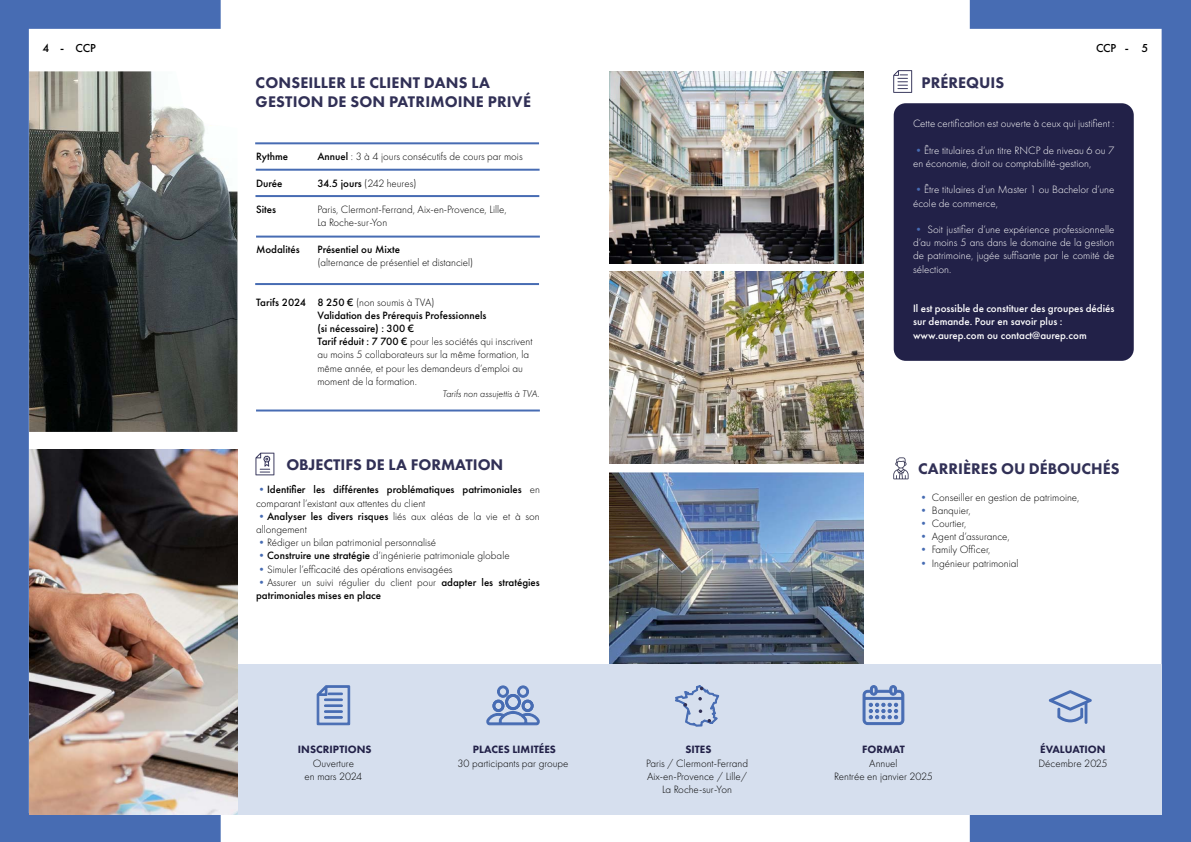
<style>
.page{position:relative;width:1191px;height:842px;background:#fff}
.page>*{position:absolute;margin:0;border:0;box-sizing:border-box;transform-origin:0 0}
.t1{font:800 16px "Futura PT";color:#313056}
.t2{font:500 12px "Futura PT";letter-spacing:-.01em;color:#000}
.t3{font:300 11px/13.2px "Futura PT";color:#000;text-align:center}
.t4{font:300 11px/13.2px "Futura PT";color:#fff}
.t5{font:500 11px/13.2px "Futura PT";color:#000}
.t6{font:500 11px/13.2px "Futura PT";color:#fff}
.t7{font:800 11px "Futura PT";color:#222148}
.t8{font:italic 300 10px "Futura PT";color:#000}
.s1{font-weight:500}
.s2{font-weight:300;color:#476cb3}
.s3{font-weight:300}
.s4{color:#476cb3}
</style>
<div class="page">
<svg style="left:0;top:0;width:221px;height:842px;fill:#476cb3"></svg>
<svg style="left:969px;top:0;width:222px;height:842px"></svg>
<div style="left:237px;top:664px;width:925px;height:150px;background:#d6dfee"></div>
<div style="left:893px;top:103px;width:240px;height:258px;background:#222148;border-radius:12px"></div>
<svg style="left:893px;top:70px;width:19px;height:23px"></svg>
<svg style="left:1048px;top:690px;width:43px;height:34px"></svg>
<svg style="left:862px;top:685px;width:43px;height:41px"></svg>
<svg style="left:486px;top:686px;width:53px;height:39px"></svg>
<svg style="left:316px;top:685px;width:34px;height:40px"></svg>
<hr style="left:256px;top:169px;width:283px;height:2px;background:#476cb3">
<hr style="left:255px;top:195px;width:284px;height:2px;background:#476cb3">
<hr style="left:256px;top:236px;width:284px;height:2px;background:#476cb3">
<hr style="left:255px;top:283px;width:284px;height:2px;background:#476cb3">
<hr style="left:256px;top:409px;width:284px;height:2px;background:#476cb3">
<svg style="left:893px;top:457px;width:15px;height:22px"></svg>
<svg style="left:255px;top:453px;width:19px;height:22px"></svg>
<svg style="left:675px;top:685px;width:44px;height:42px"></svg>
<img style="left:29px;top:449px;width:208px;height:365px">
<hr style="left:255px;top:142px;width:284px;height:2px;background:#476cb3">
<img style="left:609px;top:472px;width:254px;height:192px">
<img style="left:609px;top:71px;width:254px;height:192px">
<img style="left:609px;top:272px;width:254px;height:192px">
<img style="left:29px;top:71px;width:208px;height:361px">
<p class="t2" style="left:43px;top:40px;width:55px">4 - CCP</p>
<p class="t2" style="left:1096px;top:40px;width:54px">CCP - 5</p>
<h1 class="t1" style="left:255px;top:72px;width:236px">CONSEILLER LE CLIENT DANS LA</h1>
<h1 class="t1" style="left:921px;top:72px;width:84px">PRÉREQUIS</h1>
<h1 class="t1" style="left:255px;top:91px;width:277px">GESTION DE SON PATRIMOINE PRIVÉ</h1>
<p class="t5" style="left:256px;top:150px;width:34px">Rythme</p>
<p class="t5" style="left:256px;top:176px;width:28px">Durée</p>
<p class="t5" style="left:256px;top:203px;width:22px">Sites</p>
<p class="t5" style="left:256px;top:242px;width:45px">Modalités</p>
<p class="t5" style="left:256px;top:295px;width:51px">Tarifs 2024</p>
<p class="t3" style="left:317px;top:150px;width:207px"><span class="s1">Annuel</span> : 3 à 4 jours consécutifs de cours par mois</p>
<p class="t3" style="left:317px;top:177px;width:101px"><span class="s1">34.5 jours</span> (242 heures)</p>
<p class="t3" style="left:317px;top:203px;width:191px;text-align:left">Paris, Clermont-Ferrand, Aix-en-Provence, Lille,<br>La Roche-sur-Yon</p>
<p class="t5" style="left:317px;top:242px;width:84px">Présentiel ou Mixte</p>
<p class="t3" style="left:317px;top:256px;width:157px">(alternance de présentiel et distanciel)</p>
<p class="t3" style="left:317px;top:295px;width:217px;text-align:left"><span class="s1">8 250 €</span> (non soumis à TVA)<br><span class="s1">Validation des Prérequis Professionnels<br>(si nécessaire) : 300 €<br>Tarif réduit : 7 700 €</span> pour les sociétés qui inscrivent au moins 5 collaborateurs sur la même formation, la même année, et pour les demandeurs d’emploi au moment de la formation.</p>
<p class="t8" style="left:442px;top:388px;width:99px">Tarifs non assujettis à TVA.</p>
<h1 class="t1" style="left:286px;top:454px;width:218px">OBJECTIFS DE LA FORMATION</h1>
<p class="t5" style="left:256px;top:483px;width:285px"><span class="s2">•</span>Identifier les différentes problématiques patrimoniales <span class="s3">en comparant l’existant aux attentes du client</span></p>
<p class="t3" style="left:256px;top:510px;width:285px;text-align:left"><span class="s4">•</span><span class="s1">Analyser les divers risques</span> liés aux aléas de la vie et à son allongement</p>
<p class="t3" style="left:256px;top:536px;width:182px"><span class="s4">•</span>Rédiger un bilan patrimonial personnalisé</p>
<p class="t3" style="left:256px;top:549px;width:255px"><span class="s4">•</span><span class="s1">Construire une stratégie</span> d’ingénierie patrimoniale globale</p>
<p class="t3" style="left:256px;top:562px;width:198px"><span class="s4">•</span>Simuler l’efficacité des opérations envisagées</p>
<p class="t5" style="left:256px;top:576px;width:285px"><span class="s2">•</span><span class="s3">Assurer un suivi régulier du client pour</span> adapter les stratégies patrimoniales mises en place</p>
<p class="t7" style="left:298px;top:743px;width:75px">INSCRIPTIONS</p>
<p class="t3" style="left:305px;top:756px;width:59px">Ouverture<br>en mars 2024</p>
<p class="t7" style="left:473px;top:743px;width:85px">PLACES LIMITÉES</p>
<p class="t3" style="left:457px;top:756px;width:113px">30 participants par groupe</p>
<p class="t7" style="left:685px;top:743px;width:28px">SITES</p>
<p class="t3" style="left:646px;top:756px;width:104px">Paris / Clermont-Ferrand<br>Aix-en-Provence / Lille/<br>La Roche-sur-Yon</p>
<p class="t4" style="left:913px;top:117px;width:203px">Cette certification est ouverte à ceux qui justifient :</p>
<p class="t4" style="left:913px;top:144px;width:203px"><span class="s4">•</span>Être titulaires d’un titre RNCP de niveau 6 ou 7 en économie, droit ou comptabilité-gestion,</p>
<p class="t4" style="left:913px;top:183px;width:203px"><span class="s4">•</span>Être titulaires d’un Master 1 ou Bachelor d’une école de commerce,</p>
<p class="t4" style="left:913px;top:223px;width:203px;text-align:justify"><span class="s4">•</span> Soit justifier d’une expérience professionnelle d’au moins 5 ans dans le domaine de la gestion de patrimoine, jugée suffisante par le comité de sélection.</p>
<p class="t6" style="left:913px;top:302px;width:203px">Il est possible de constituer des groupes dédiés sur demande. Pour en savoir plus : www.aurep.com ou contact@aurep.com</p>
<h1 class="t1" style="left:918px;top:459px;width:203px">CARRIÈRES OU DÉBOUCHÉS</h1>
<p class="t3" style="left:918px;top:490px;width:163px"><span class="s4">•</span> Conseiller en gestion de patrimoine,</p>
<p class="t3" style="left:918px;top:504px;width:54px"><span class="s4">•</span> Banquier,</p>
<p class="t3" style="left:918px;top:517px;width:50px"><span class="s4">•</span> Courtier,</p>
<p class="t3" style="left:918px;top:530px;width:93px"><span class="s4">•</span> Agent d’assurance,</p>
<p class="t3" style="left:918px;top:543px;width:74px"><span class="s4">•</span> Family Officer,</p>
<p class="t3" style="left:918px;top:556px;width:102px"><span class="s4">•</span> Ingénieur patrimonial</p>
<p class="t7" style="left:862px;top:743px;width:44px">FORMAT</p>
<p class="t3" style="left:834px;top:756px;width:100px">Annuel<br>Rentrée en janvier 2025</p>
<p class="t7" style="left:1040px;top:743px;width:67px">ÉVALUATION</p>
<p class="t3" style="left:1038px;top:756px;width:71px">Décembre 2025</p>
</div>
